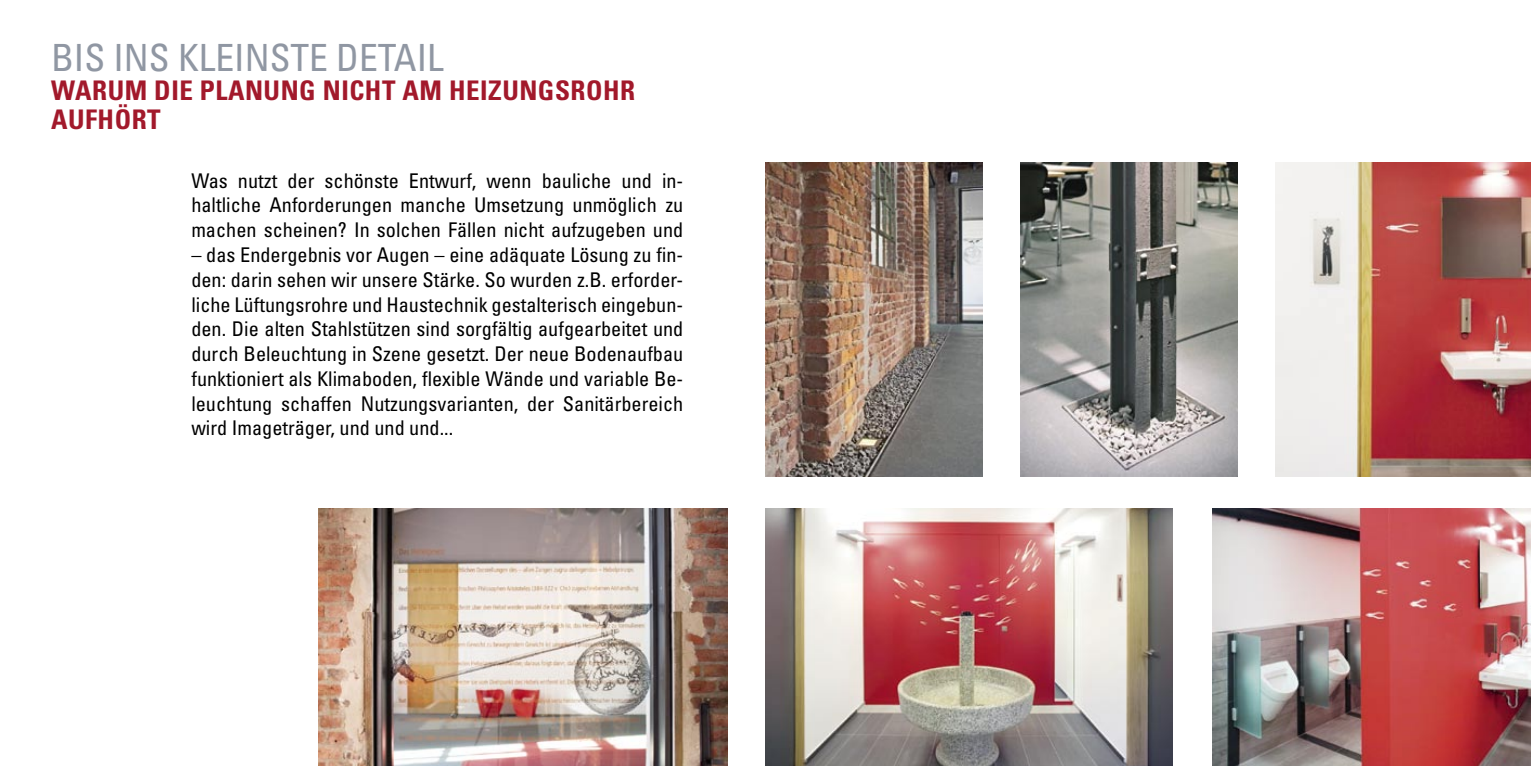
<style>
.page{position:relative;width:1531px;height:766px;background:#fff}
.page>*{position:absolute;margin:0;border:0;box-sizing:border-box;transform-origin:0 0}
.t1{font:condensed 37.57px "Univers";color:#9097a3}
.t2{font:700 condensed 27px/29.2px "Univers";letter-spacing:.02em;color:#a2192b}
.t3{font:condensed 20.25px/24.8px "Univers";color:#000;text-align:justify}
</style>
<div class="page">
<img style="left:765px;top:508px;width:407px;height:257px">
<img style="left:319px;top:508px;width:408px;height:257px">
<img style="left:765px;top:163px;width:217px;height:313px">
<img style="left:1212px;top:508px;width:319px;height:257px">
<img style="left:1276px;top:163px;width:255px;height:313px">
<img style="left:1020px;top:163px;width:217px;height:313px">
<p class="t1" style="left:51px;top:33px;width:394px">BIS INS KLEINSTE DETAIL</p>
<p class="t2" style="left:51px;top:76px;width:586px">WARUM DIE PLANUNG NICHT AM HEIZUNGSROHR<br>AUFHÖRT</p>
<p class="t3" style="left:191px;top:168px;width:493px">Was nutzt der schönste Entwurf, wenn bauliche und in&shy;haltliche Anforderungen manche Umsetzung unmöglich zu machen scheinen? In solchen Fällen nicht aufzugeben und</p>
<p class="t3" style="left:191px;top:242px;width:493px">– das Endergebnis vor Augen – eine adäquate Lösung zu fin&shy;den: darin sehen wir unsere Stärke. So wurden z.B. erforder&shy;liche Lüftungsrohre und Haustechnik gestalterisch eingebun&shy;den. Die alten Stahlstützen sind sorgfältig aufgearbeitet und durch Beleuchtung in Szene gesetzt. Der neue Bodenaufbau funktioniert als Klimaboden, flexible Wände und variable Be&shy;leuchtung schaffen Nutzungsvarianten, der Sanitärbereich wird Imageträger, und und und...</p>
</div>
